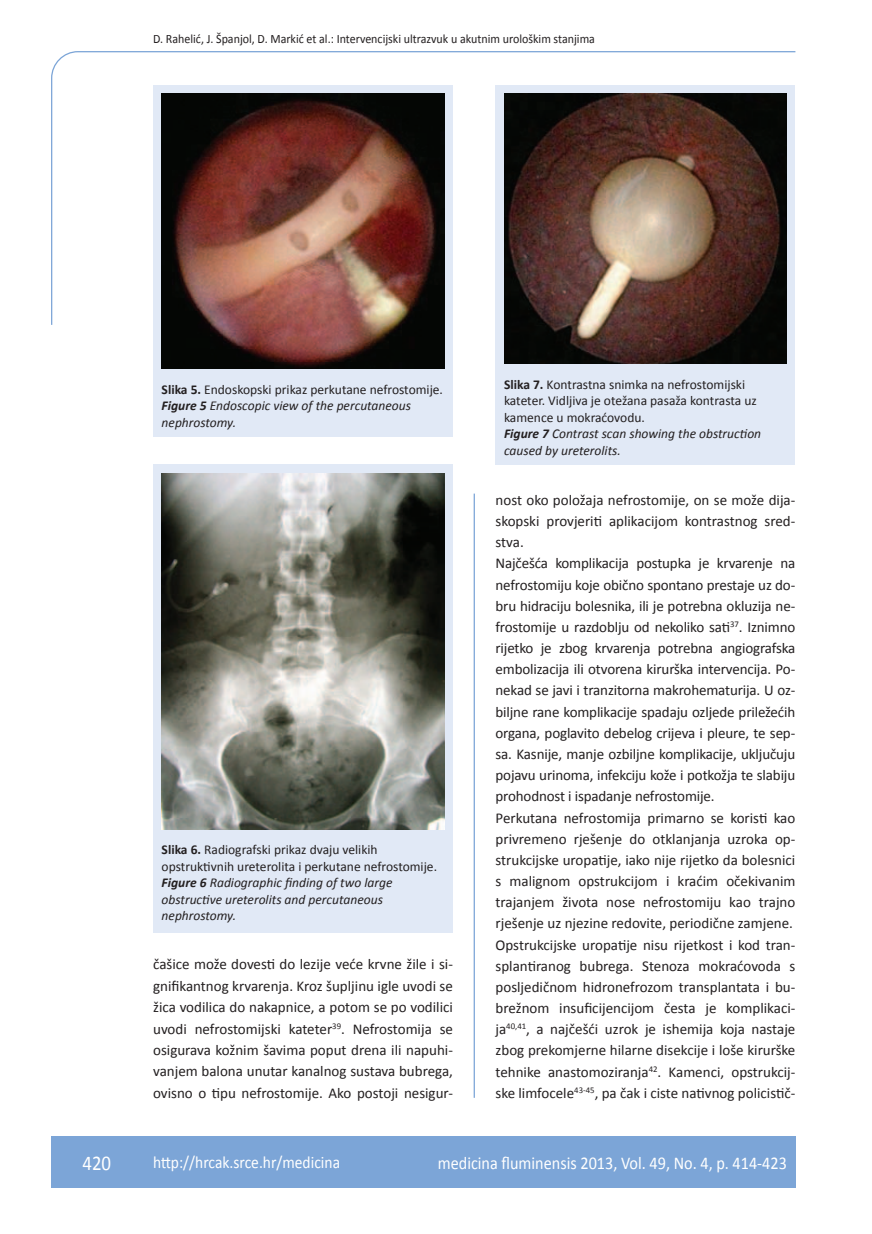
<style>
.page{position:relative;width:872px;height:1234px;background:#fff}
.page>*{position:absolute;margin:0;border:0;box-sizing:border-box;transform-origin:0 0}
.t1{font:21px "Calibri";color:#fff;scale:.9 1}
.t2{font:18px "Calibri";color:#fff;scale:.9 1}
.t3{font:17.25px "Calibri";color:#fff;scale:.9 1}
.t4{font:15px/21.1px "Calibri";letter-spacing:-.01em;color:#231f20;text-align:justify}
.t5{font:italic 13.5px/16.5px "Calibri";color:#231f20}
.t6{font:13.5px/16.5px "Calibri";color:#231f20}
.t7{font:12.75px "Calibri";color:#231f20;scale:.94 1}
.s1{font-weight:700;font-style:normal}
.s2{font-style:normal}
.s3{font-weight:700}
.s4{font-weight:700;font-style:italic}
.s5{font-style:italic}
</style>
<div class="page">
<svg style="left:51px;top:51px;width:745px;height:274px"></svg>
<hr style="left:473px;top:493px;width:2px;height:604px;background:#7ca5d7">
<div style="left:51px;top:1135px;width:744px;height:51px;background:#7ca5d7"></div>
<div style="left:153px;top:464px;width:300px;height:468px;background:#e1e9f6"></div>
<img style="left:161px;top:473px;width:284px;height:356px">
<div style="left:495px;top:85px;width:300px;height:380px;background:#e1e9f6"></div>
<img style="left:504px;top:94px;width:282px;height:269px">
<div style="left:153px;top:85px;width:300px;height:352px;background:#e1e9f6"></div>
<img style="left:161px;top:94px;width:283px;height:275px">
<p class="t7" style="left:153px;top:30px;width:471px">D. Rahelić, J. Španjol, D. Markić et al.: Intervencijski ultrazvuk u akutnim urološkim stanjima</p>
<p class="t5" style="left:162px;top:380px;width:283px"><span class="s1">Slika 5.</span> <span class="s2">Endoskopski prikaz perkutane nefrostomije.<br></span><span class="s3">Figure 5</span> Endoscopic view of the percutaneous nephrostomy.</p>
<p class="t5" style="left:162px;top:840px;width:277px"><span class="s1">Slika 6.</span> <span class="s2">Radiografski prikaz dvaju velikih opstruktivnih ureterolita i perkutane nefrostomije.<br></span><span class="s3">Figure 6</span> Radiographic finding of two large obstructive ureterolits and percutaneous nephrostomy.</p>
<p class="t4" style="left:153px;top:952px;width:301px">čašice može dovesti do lezije veće krvne žile i si&shy;gnifikantnog krvarenja. Kroz šupljinu igle uvodi se žica vodilica do nakapnice, a potom se po vodilici uvodi nefrostomijski kateter<sup>39</sup>. Nefrostomija se osigurava kožnim šavima poput drena ili napuhi&shy;vanjem balona unutar kanalnog sustava bubrega, ovisno o tipu nefrostomije. Ako postoji nesigur-</p>
<p class="t6" style="left:504px;top:375px;width:259px"><span class="s3">Slika 7.</span> Kontrastna snimka na nefrostomijski kateter. Vidljiva je otežana pasaža kontrasta uz kamence u mokraćovodu.<br><span class="s4">Figure 7</span> <span class="s5">Contrast scan showing the obstruction caused by ureterolits.</span></p>
<p class="t4" style="left:495px;top:488px;width:301px;text-align:left">nost oko položaja nefrostomije, on se može dija&shy;skopski provjeriti aplikacijom kontrastnog sred&shy;stva.<br>Najčešća komplikacija postupka je krvarenje na nefrostomiju koje obično spontano prestaje uz do&shy;bru hidraciju bolesnika, ili je potrebna okluzija ne&shy;frostomije u razdoblju od nekoliko sati<sup>37</sup>. Iznimno rijetko je zbog krvarenja potrebna angiografska embolizacija ili otvorena kirurška intervencija. Po&shy;nekad se javi i tranzitorna makrohematurija. U oz&shy;biljne rane komplikacije spadaju ozljede priležećih organa, poglavito debelog crijeva i pleure, te sep&shy;sa. Kasnije, manje ozbiljne komplikacije, uključuju pojavu urinoma, infekciju kože i potkožja te slabiju prohodnost i ispadanje nefrostomije.<br>Perkutana nefrostomija primarno se koristi kao privremeno rješenje do otklanjanja uzroka op&shy;strukcijske uropatije, iako nije rijetko da bolesnici s malignom opstrukcijom i kraćim očekivanim trajanjem života nose nefrostomiju kao trajno rješenje uz njezine redovite, periodične zamjene.<br>Opstrukcijske uropatije nisu rijetkost i kod tran&shy;splantiranog bubrega. Stenoza mokraćovoda s posljedičnom hidronefrozom transplantata i bu&shy;brežnom insuficijencijom česta je komplikaci&shy;ja<sup>40,41</sup>, a najčešći uzrok je ishemija koja nastaje zbog prekomjerne hilarne disekcije i loše kirurške tehnike anastomoziranja<sup>42</sup>. Kamenci, opstrukcij&shy;ske limfocele<sup>43-45</sup>, pa čak i ciste nativnog policistič-</p>
<h1 class="t1" style="left:82px;top:1149px;width:33px">420</h1>
<p class="t3" style="left:153px;top:1150px;width:209px">http://hrcak.srce.hr/medicina</p>
<p class="t2" style="left:438px;top:1151px;width:389px">medicina fluminensis 2013, Vol. 49, No. 4, p. 414-423</p>
</div>
